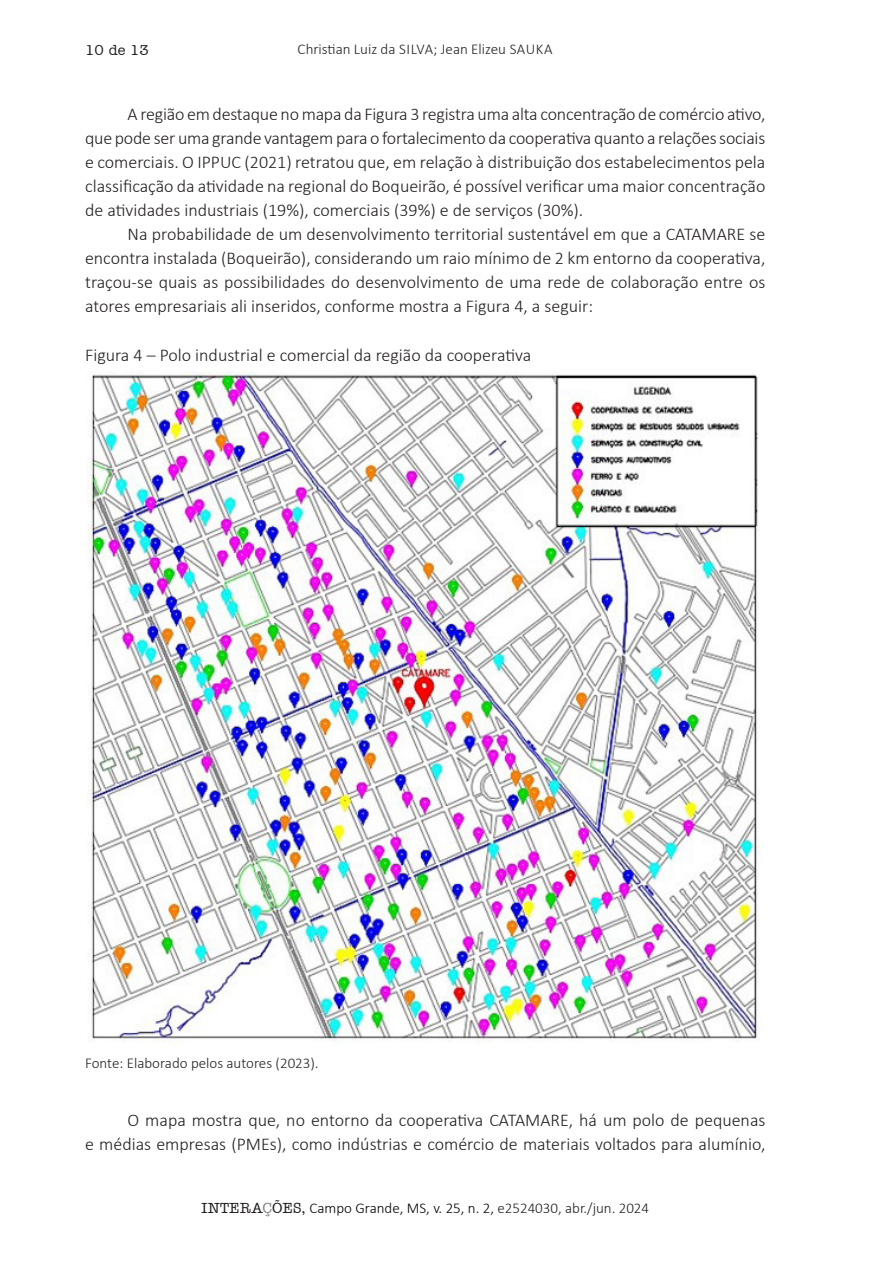
<style>
.page{position:relative;width:893px;height:1263px;background:#fff}
.page>*{position:absolute;margin:0;border:0;box-sizing:border-box;transform-origin:0 0}
.Corpo_do_texto{font:300 18px/24px "Calibri";color:#231f20;text-align:justify}
.Tabela_figura{font:300 18px "Calibri";color:#231f20}
.Legenda{font:300 15px "Calibri";color:#231f20}
.t1{font:300 15px "Calibri";color:#000}
.t2{font:500 15px "Amer Typewriter IT Cby BT";color:#231f20}
.s1{font-family:"Amer Typewriter IT Cby BT";font-weight:500;color:#231f20}
.s2{font-family:"Amer Typewriter IT Cby BT";font-weight:500;color:#808285}
.s3{color:#231f20}
</style>
<div class="page">
<img style="left:88px;top:371px;width:674px;height:672px">
<p class="t2" style="left:85px;top:41px;width:66px">10 de 13</p>
<p class="Legenda" style="left:298px;top:40px;width:256px">Christian Luiz da SILVA; Jean Elizeu SAUKA</p>
<p class="Corpo_do_texto" style="left:85px;top:102px;width:682px;text-indent:43px">A região em destaque no mapa da Figura 3 registra uma alta concentração de comércio ativo, que pode ser uma grande vantagem para o fortalecimento da cooperativa quanto a relações sociais e comerciais. O IPPUC (2021) retratou que, em relação à distribuição dos estabelecimentos pela classificação da atividade na regional do Boqueirão, é possível verificar uma maior concentração de atividades industriais (19%), comerciais (39%) e de serviços (30%).</p>
<p class="Corpo_do_texto" style="left:85px;top:222px;width:682px;text-indent:43px">Na probabilidade de um desenvolvimento territorial sustentável em que a CATAMARE se encontra instalada (Boqueirão), considerando um raio mínimo de 2 km entorno da cooperativa, traçou-se quais as possibilidades do desenvolvimento de uma rede de colaboração entre os atores empresariais ali inseridos, conforme mostra a Figura 4, a seguir:</p>
<p class="Tabela_figura" style="left:85px;top:344px;width:448px">Figura 4 – Polo industrial e comercial da região da cooperativa</p>
<p class="Legenda" style="left:85px;top:1053px;width:235px">Fonte: Elaborado pelos autores (2023).</p>
<p class="Corpo_do_texto" style="left:85px;top:1107px;width:682px;text-align:right">O mapa mostra que, no entorno da cooperativa CATAMARE, há um polo de pequenas<br>e médias empresas (PMEs), como indústrias e comércio de materiais voltados para alumínio,</p>
<p class="t1" style="left:201px;top:1198px;width:449px"><span class="s1">INTERA</span><span class="s2">Ç</span><span class="s1">ÕES,</span> Campo Grande, MS, v. 25, n. 2, <span class="s3">e2524030, abr./jun. 2024</span></p>
</div>
